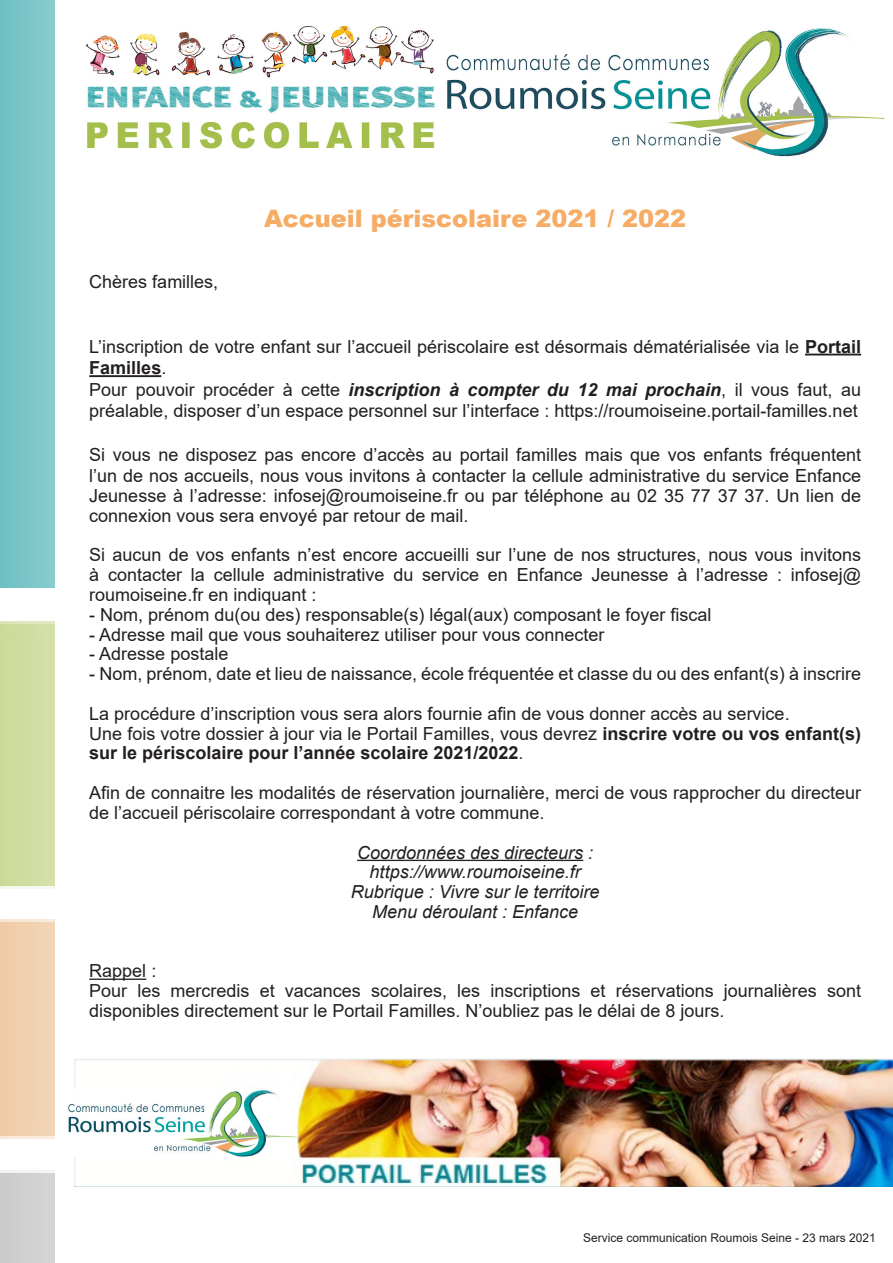
<style>
.page{position:relative;width:893px;height:1263px;background:#fff}
.page>*{position:absolute;margin:0;border:0;box-sizing:border-box;transform-origin:0 0}
.t1{font:900 24px "Arial";color:#f6ac64}
.t2{font:18px/19.8px "Arial";color:#231f20}
.t3{font:700 18px/19.8px "Arial";color:#231f20}
.t4{font:italic 18px "Arial";color:#231f20}
.t5{font:12px "Arial";color:#231f20}
.s1{font-weight:700}
.s2{font-weight:700;font-style:italic}
.s3{font-weight:400}
</style>
<div class="page">
<img style="left:85px;top:26px;width:800px;height:130px">
<hr style="left:805px;top:354px;width:56px;height:1px;background:#231f20">
<hr style="left:89px;top:375px;width:72px;height:2px;background:#231f20">
<hr style="left:357px;top:860px;width:226px;height:1px;background:#231f20">
<hr style="left:89px;top:978px;width:57px;height:2px;background:#231f20">
<img style="left:74px;top:1059px;width:819px;height:127px">
<img style="left:68px;top:1090px;width:229px;height:68px">
<p class="t2" style="left:89px;top:271px;width:131px">Chères familles,</p>
<p class="t1" style="left:264px;top:201px;width:423px">Accueil périscolaire 2021 / 2022</p>
<p class="t2" style="left:89px;top:335px;width:773px;line-height:21.6px">L’inscription de votre enfant sur l’accueil périscolaire est désormais dématérialisée via le <span class="s1">Portail<br>Familles</span>.</p>
<p class="t2" style="left:89px;top:379px;width:773px;line-height:21.6px">Pour pouvoir procéder à cette <span class="s2">inscription à compter du 12 mai prochain</span>, il vous faut, au préalable, disposer d’un espace personnel sur l’interface : https://roumoiseine.portail-familles.net</p>
<p class="t2" style="left:89px;top:443px;width:773px;line-height:21.6px">Si vous ne disposez pas encore d’accès au portail familles mais que vos enfants fréquentent l’un de nos accueils, nous vous invitons à contacter la cellule administrative du service Enfance</p>
<p class="t2" style="left:89px;top:486px;width:773px">Jeunesse à l’adresse: infosej@roumoiseine.fr ou par téléphone au 02 35 77 37 37. Un lien de connexion vous sera envoyé par retour de mail.</p>
<p class="t2" style="left:89px;top:545px;width:773px;text-align:justify">Si aucun de vos enfants n’est encore accueilli sur l’une de nos structures, nous vous invitons à contacter la cellule administrative du service en Enfance Jeunesse à l’adresse : infosej@ roumoiseine.fr en indiquant :</p>
<p class="t2" style="left:89px;top:604px;width:624px">- Nom, prénom du(ou des) responsable(s) légal(aux) composant le foyer fiscal</p>
<p class="t2" style="left:89px;top:624px;width:517px">- Adresse mail que vous souhaiterez utiliser pour vous connecter</p>
<p class="t2" style="left:89px;top:644px;width:141px">- Adresse postale</p>
<p class="t2" style="left:89px;top:664px;width:773px">- Nom, prénom, date et lieu de naissance, école fréquentée et classe du ou des enfant(s) à inscrire</p>
<p class="t2" style="left:89px;top:703px;width:702px">La procédure d’inscription vous sera alors fournie afin de vous donner accès au service.</p>
<p class="t3" style="left:89px;top:724px;width:773px"><span class="s3">Une fois votre dossier à jour via le Portail Familles, vous devrez</span> inscrire votre ou vos enfant(s) sur le périscolaire pour l’année scolaire 2021/2022<span class="s3">.</span></p>
<p class="t2" style="left:89px;top:783px;width:773px">Afin de connaitre les modalités de réservation journalière, merci de vous rapprocher du directeur de l’accueil périscolaire correspondant à votre commune.</p>
<p class="t4" style="left:357px;top:840px;width:238px">Coordonnées des directeurs :</p>
<p class="t4" style="left:370px;top:860px;width:213px">https://www.roumoiseine.fr</p>
<p class="t4" style="left:351px;top:880px;width:250px">Rubrique : Vivre sur le territoire</p>
<p class="t4" style="left:372px;top:900px;width:208px">Menu déroulant : Enfance</p>
<p class="t2" style="left:89px;top:961px;width:69px">Rappel :</p>
<p class="t2" style="left:89px;top:981px;width:773px">Pour les mercredis et vacances scolaires, les inscriptions et réservations journalières sont disponibles directement sur le Portail Familles. N’oubliez pas le délai de 8 jours.</p>
<p class="t5" style="left:583px;top:1229px;width:294px">Service communication Roumois Seine - 23 mars 2021</p>
</div>
